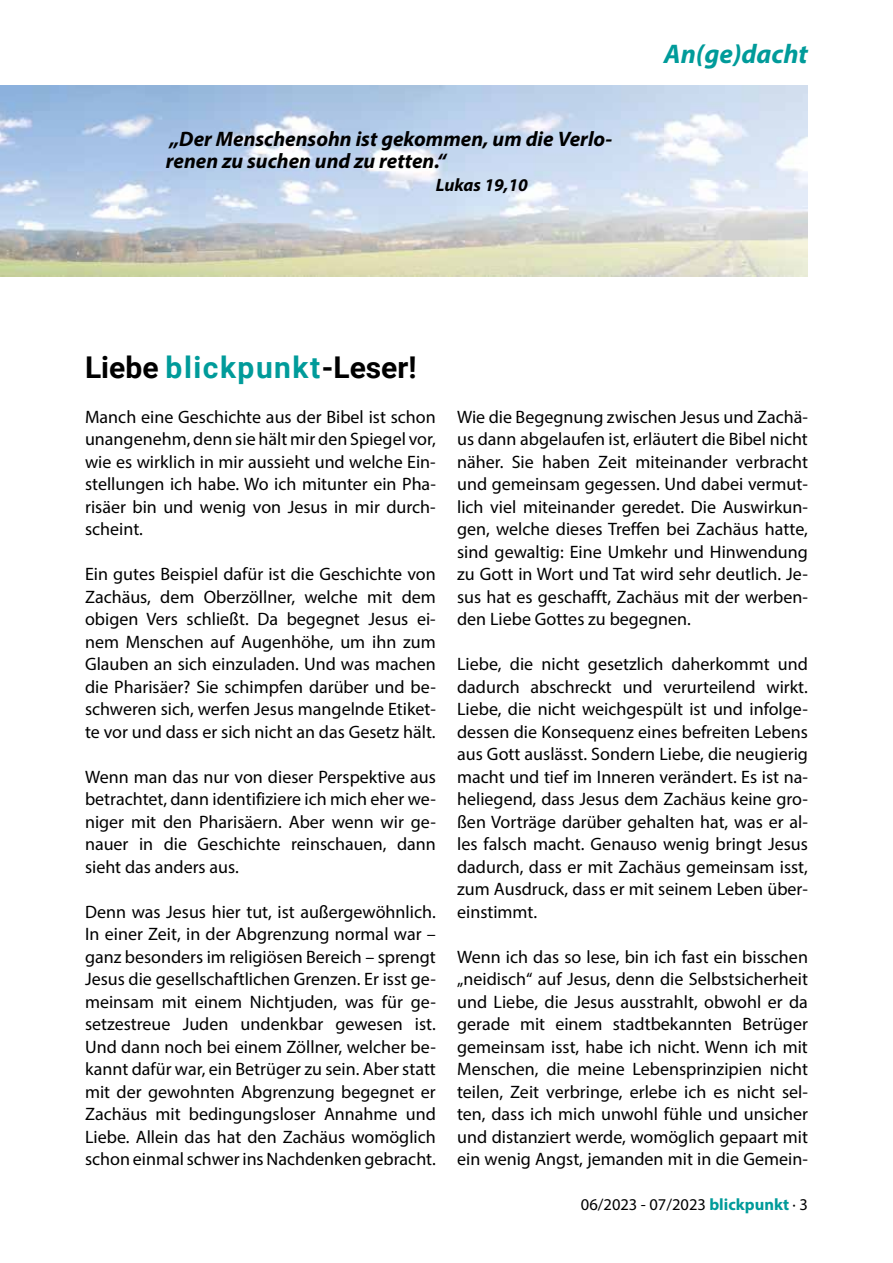
<style>
.page{position:relative;width:893px;height:1263px;background:#fff}
.page>*{position:absolute;margin:0;border:0;box-sizing:border-box;transform-origin:0 0}
.t1{font:700 30px "Roboto";letter-spacing:.05em;color:#000}
.t2{font:italic 700 27px "Myriad Pro";color:#009b9a}
.t3{font:italic 700 21px/22.5px "Myriad Pro";color:#000}
.t4{font:18px/22.5px "Myriad Pro";color:#000;text-align:justify}
.t5{font:italic 700 18px "Myriad Pro";color:#000}
.t6{font:16.5px "Myriad Pro";color:#000}
.s1{color:#009b9a}
.s2{font-weight:700;color:#009b9a}
</style>
<div class="page">
<img style="left:0;top:85px;width:808px;height:191px">
<p class="t3" style="left:166px;top:127px;width:448px">„Der Menschensohn ist gekommen, um die Verlo&shy;renen zu suchen und zu retten.“</p>
<p class="t5" style="left:436px;top:173px;width:94px">Lukas 19,10</p>
<h2 class="t2" style="left:664px;top:36px;width:146px">An(ge)dacht</h2>
<h1 class="t1" style="left:85px;top:346px;width:333px">Liebe <span class="s1">blickpunkt</span>-Leser!</h1>
<p class="t4" style="left:85px;top:405px;width:352px">Manch eine Geschichte aus der Bibel ist schon unangenehm, denn sie hält mir den Spiegel vor, wie es wirklich in mir aussieht und welche Ein&shy;stellungen ich habe. Wo ich mitunter ein Pha&shy;risäer bin und wenig von Jesus in mir durch&shy;scheint.</p>
<p class="t4" style="left:85px;top:562px;width:352px">Ein gutes Beispiel dafür ist die Geschichte von Zachäus, dem Oberzöllner, welche mit dem obigen Vers schließt. Da begegnet Jesus ei&shy;nem Menschen auf Augenhöhe, um ihn zum Glauben an sich einzuladen. Und was machen die Pharisäer? Sie schimpfen darüber und be&shy;schweren sich, werfen Jesus mangelnde Etiket&shy;te vor und dass er sich nicht an das Gesetz hält.</p>
<p class="t4" style="left:85px;top:765px;width:352px">Wenn man das nur von dieser Perspektive aus betrachtet, dann identifiziere ich mich eher we&shy;niger mit den Pharisäern. Aber wenn wir ge&shy;nauer in die Geschichte reinschauen, dann sieht das anders aus.</p>
<p class="t4" style="left:85px;top:900px;width:352px">Denn was Jesus hier tut, ist außergewöhnlich.<br>In einer Zeit, in der Abgrenzung normal war – ganz besonders im religiösen Bereich – sprengt Jesus die gesellschaftlichen Grenzen. Er isst ge&shy;meinsam mit einem Nichtjuden, was für ge&shy;setzestreue Juden undenkbar gewesen ist.<br>Und dann noch bei einem Zöllner, welcher be&shy;kannt dafür war, ein Betrüger zu sein. Aber statt mit der gewohnten Abgrenzung begegnet er Zachäus mit bedingungsloser Annahme und Liebe. Allein das hat den Zachäus womöglich schon einmal schwer ins Nachdenken gebracht.</p>
<p class="t4" style="left:457px;top:405px;width:352px">Wie die Begegnung zwischen Jesus und Zachä&shy;us dann abgelaufen ist, erläutert die Bibel nicht näher. Sie haben Zeit miteinander verbracht und gemeinsam gegessen. Und dabei vermut&shy;lich viel miteinander geredet. Die Auswirkun&shy;gen, welche dieses Treffen bei Zachäus hatte, sind gewaltig: Eine Umkehr und Hinwendung zu Gott in Wort und Tat wird sehr deutlich. Je&shy;sus hat es geschafft, Zachäus mit der werben&shy;den Liebe Gottes zu begegnen.</p>
<p class="t4" style="left:457px;top:652px;width:352px">Liebe, die nicht gesetzlich daherkommt und dadurch abschreckt und verurteilend wirkt.<br>Liebe, die nicht weichgespült ist und infolge&shy;dessen die Konsequenz eines befreiten Lebens aus Gott auslässt. Sondern Liebe, die neugierig macht und tief im Inneren verändert. Es ist na&shy;heliegend, dass Jesus dem Zachäus keine gro&shy;ßen Vorträge darüber gehalten hat, was er al&shy;les falsch macht. Genauso wenig bringt Jesus dadurch, dass er mit Zachäus gemeinsam isst, zum Ausdruck, dass er mit seinem Leben über&shy;einstimmt.</p>
<p class="t4" style="left:457px;top:945px;width:352px">Wenn ich das so lese, bin ich fast ein bisschen „neidisch“ auf Jesus, denn die Selbstsicherheit und Liebe, die Jesus ausstrahlt, obwohl er da gerade mit einem stadtbekannten Betrüger gemeinsam isst, habe ich nicht. Wenn ich mit Menschen, die meine Lebensprinzipien nicht teilen, Zeit verbringe, erlebe ich es nicht sel&shy;ten, dass ich mich unwohl fühle und unsicher und distanziert werde, womöglich gepaart mit ein wenig Angst, jemanden mit in die Gemein-</p>
<p class="t6" style="left:581px;top:1194px;width:228px">06/2023 - 07/2023 <span class="s2">blickpunkt</span> · 3</p>
</div>
